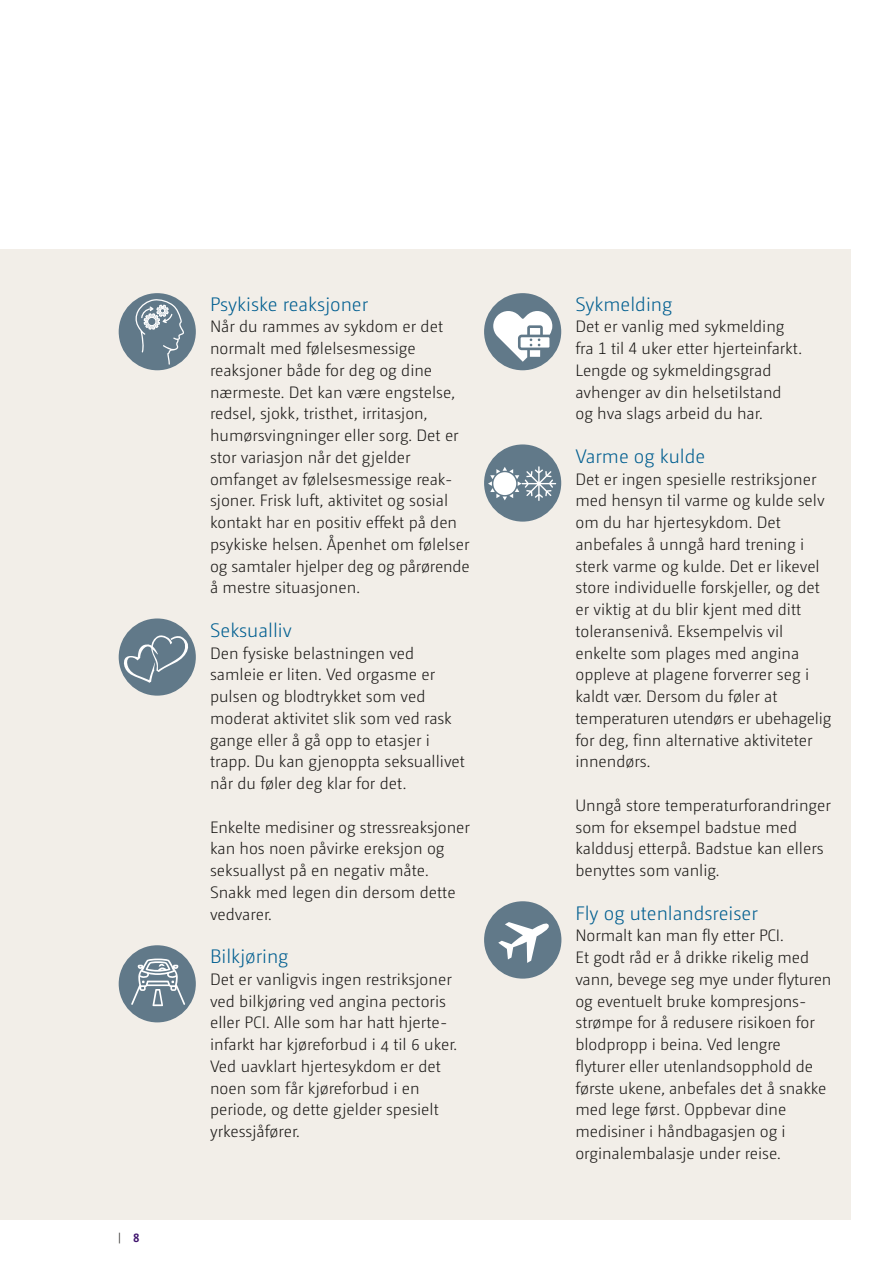
<style>
.page{position:relative;width:893px;height:1263px;background:#fff}
.page>*{position:absolute;margin:0;border:0;box-sizing:border-box;transform-origin:0 0}
.t1{font:300 19.5px "Camingo Dos Pro";color:#005e90}
.t2{font:300 16.5px/21.8px "Camingo Dos Pro";color:#1b1917}
.t3{font:300 11.25px "Camingo Dos Pro";color:#1b1917}
.s1{font-weight:700;font-size:12px;color:#3f146d}
</style>
<div class="page">
<div style="left:0;top:249px;width:850px;height:970px;background:#f2eee8"></div>
<div style="left:484px;top:293px;width:77px;height:77px;background:#617989;border-radius:50%"></div>
<svg style="left:493px;top:311px;width:59px;height:51px"></svg>
<div style="left:530px;top:350px;width:10px;height:7px;background:#fff"></div>
<div style="left:530px;top:328px;width:10px;height:7px;background:#fff"></div>
<div style="left:119px;top:945px;width:77px;height:77px;background:#617989;border-radius:50%"></div>
<svg style="left:131px;top:958px;width:54px;height:48px"></svg>
<div style="left:484px;top:901px;width:77px;height:78px;background:#617989;border-radius:50%"></div>
<svg style="left:498px;top:922px;width:51px;height:41px"></svg>
<div style="left:119px;top:618px;width:77px;height:78px;background:#617989;border-radius:50%"></div>
<svg style="left:123px;top:632px;width:71px;height:51px"></svg>
<div style="left:484px;top:444px;width:77px;height:78px;background:#617989;border-radius:50%"></div>
<svg style="left:488px;top:466px;width:68px;height:35px"></svg>
<div style="left:119px;top:293px;width:77px;height:77px;background:#617989;border-radius:50%"></div>
<svg style="left:135px;top:298px;width:49px;height:67px"></svg>
<p class="t3" style="left:118px;top:1230px;width:23px">| <span class="s1">8</span></p>
<p class="t1" style="left:210px;top:293px;width:160px">Psykiske reaksjoner</p>
<p class="t2" style="left:210px;top:316px;width:261px">Når du rammes av sykdom er det normalt med følelsesmessige reaksjoner både for deg og dine nærmeste. Det kan være engstelse, redsel, sjokk, tristhet, irritasjon, humørsvingninger eller sorg. Det er stor variasjon når det gjelder omfanget av følelsesmessige reak&shy;sjoner. Frisk luft, aktivitet og sosial kontakt har en positiv effekt på den psykiske helsen. Åpenhet om følelser og samtaler hjelper deg og pårørende å mestre situasjonen.</p>
<p class="t1" style="left:210px;top:619px;width:83px">Seksualliv</p>
<p class="t2" style="left:210px;top:642px;width:256px">Den fysiske belastningen ved samleie er liten. Ved orgasme er pulsen og blodtrykket som ved moderat aktivitet slik som ved rask gange eller å gå opp to etasjer i trapp. Du kan gjenoppta seksuallivet når du føler deg klar for det.</p>
<p class="t2" style="left:210px;top:816px;width:261px">Enkelte medisiner og stressreaksjoner kan hos noen påvirke ereksjon og seksuallyst på en negativ måte.<br>Snakk med legen din dersom dette vedvarer.</p>
<p class="t1" style="left:210px;top:945px;width:80px">Bilkjøring</p>
<p class="t2" style="left:210px;top:968px;width:249px">Det er vanligvis ingen restriksjoner ved bilkjøring ved angina pectoris eller PCI. Alle som har hatt hjerte&shy;infarkt har kjøreforbud i 4 til 6 uker.<br>Ved uavklart hjertesykdom er det noen som får kjøreforbud i en periode, og dette gjelder spesielt yrkessjåfører.</p>
<p class="t1" style="left:575px;top:293px;width:98px">Sykmelding</p>
<p class="t2" style="left:575px;top:316px;width:228px">Det er vanlig med sykmelding fra 1 til 4 uker etter hjerteinfarkt.<br>Lengde og sykmeldingsgrad avhenger av din helsetilstand og hva slags arbeid du har.</p>
<p class="t1" style="left:575px;top:445px;width:131px">Varme og kulde</p>
<p class="t2" style="left:575px;top:468px;width:257px">Det er ingen spesielle restriksjoner med hensyn til varme og kulde selv om du har hjertesykdom. Det anbefales å unngå hard trening i sterk varme og kulde. Det er likevel store individuelle forskjeller, og det er viktig at du blir kjent med ditt toleransenivå. Eksempelvis vil enkelte som plages med angina oppleve at plagene forverrer seg i kaldt vær. Dersom du føler at temperaturen utendørs er ubehagelig for deg, finn alternative aktiviteter innendørs.</p>
<p class="t2" style="left:575px;top:794px;width:257px">Unngå store temperaturforandringer som for eksempel badstue med kalddusj etterpå. Badstue kan ellers benyttes som vanlig.</p>
<p class="t1" style="left:575px;top:902px;width:184px">Fly og utenlandsreiser</p>
<p class="t2" style="left:575px;top:925px;width:257px">Normalt kan man fly etter PCI.<br>Et godt råd er å drikke rikelig med vann, bevege seg mye under flyturen og eventuelt bruke kompresjons&shy;strømpe for å redusere risikoen for blodpropp i beina. Ved lengre flyturer eller utenlandsopphold de første ukene, anbefales det å snakke med lege først. Oppbevar dine medisiner i håndbagasjen og i orginalembalasje under reise.</p>
</div>
